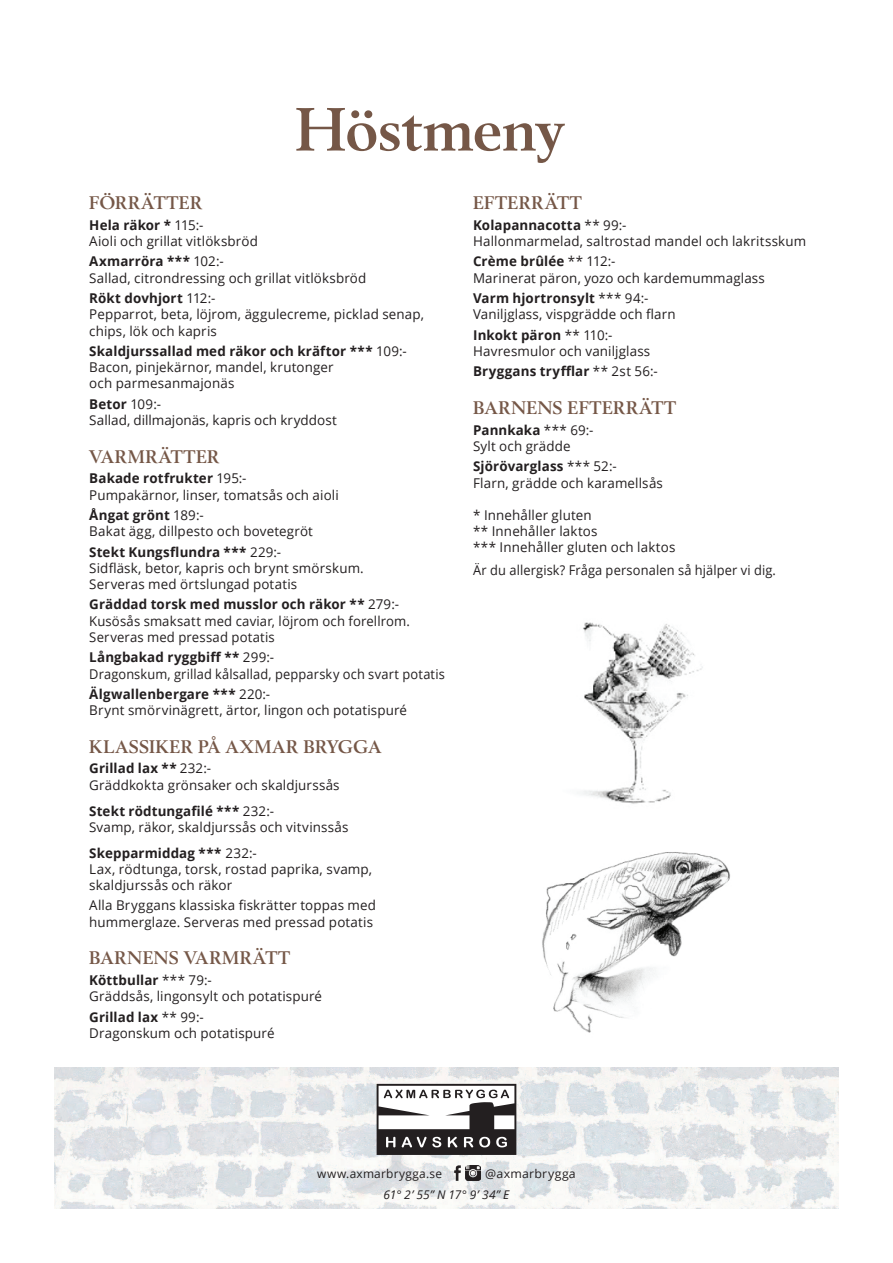
<style>
.page{position:relative;width:893px;height:1263px;background:#fff}
.page>*{position:absolute;margin:0;border:0;box-sizing:border-box;transform-origin:0 0}
.t1{font:700 60px "Berling";letter-spacing:-.015em;color:#755747}
.t2{font:700 18px "Berling";letter-spacing:.025em;color:#755747}
.t3{font:13.5px/16.2px "Open Sans";letter-spacing:.01em;color:#231f20}
.t4{font:13.5px "Open Sans";letter-spacing:.01em;color:#231f20;scale:.95 1}
.t5{font:700 13.5px "Open Sans";letter-spacing:.015em;color:#231f20}
.t6{font:12px "Open Sans";letter-spacing:.025em;color:#231f20}
.t7{font:italic 12px "Open Sans";letter-spacing:-.015em;color:#231f20}
.s1{font-weight:700}
.s2{font-weight:400}
</style>
<div class="page">
<img style="left:542px;top:852px;width:188px;height:181px">
<img style="left:54px;top:1067px;width:785px;height:142px">
<svg style="left:377px;top:1084px;width:139px;height:71px"></svg>
<img style="left:450px;top:1165px;width:30px;height:15px">
<img style="left:582px;top:622px;width:121px;height:182px">
<h1 class="t1" style="left:295px;top:94px;width:272px">Höstmeny</h1>
<h2 class="t2" style="left:89px;top:192px;width:115px">FÖRRÄTTER</h2>
<p class="t3" style="left:89px;top:216px;width:170px"><span class="s1">Hela räkor *</span> 115:-<br>Aioli och grillat vitlöksbröd</p>
<p class="t3" style="left:89px;top:253px;width:279px"><span class="s1">Axmarröra ***</span> 102:-<br>Sallad, citrondressing och grillat vitlöksbröd</p>
<p class="t3" style="left:89px;top:290px;width:336px"><span class="s1">Rökt dovhjort</span> 112:-<br>Pepparrot, beta, löjrom, äggulecreme, picklad senap, chips, lök och kapris</p>
<p class="t3" style="left:89px;top:343px;width:319px"><span class="s1">Skaldjurssallad med räkor och kräftor ***</span> 109:-<br>Bacon, pinjekärnor, mandel, krutonger<br>och parmesanmajonäs</p>
<p class="t3" style="left:89px;top:395px;width:249px"><span class="s1">Betor</span> 109:-<br>Sallad, dillmajonäs, kapris och kryddost</p>
<h2 class="t2" style="left:89px;top:446px;width:132px">VARMRÄTTER</h2>
<p class="t3" style="left:89px;top:470px;width:251px"><span class="s1">Bakade rotfrukter</span> 195:-<br>Pumpakärnor, linser, tomatsås och aioli</p>
<p class="t3" style="left:89px;top:507px;width:225px"><span class="s1">Ångat grönt</span> 189:-<br>Bakat ägg, dillpesto och bovetegröt</p>
<p class="t3" style="left:89px;top:543px;width:276px"><span class="s1">Stekt Kungsflundra ***</span> 229:-<br>Sidfläsk, betor, kapris och brynt smörskum.<br>Serveras med örtslungad potatis</p>
<p class="t3" style="left:89px;top:596px;width:322px"><span class="s1">Gräddad torsk med musslor och räkor **</span> 279:-<br>Kusösås smaksatt med caviar, löjrom och forellrom.<br>Serveras med pressad potatis</p>
<p class="t3" style="left:89px;top:649px;width:357px"><span class="s1">Långbakad ryggbiff **</span> 299:-<br>Dragonskum, grillad kålsallad, pepparsky och svart potatis</p>
<p class="t3" style="left:89px;top:686px;width:319px"><span class="s1">Älgwallenbergare ***</span> 220:-<br>Brynt smörvinägrett, ärtor, lingon och potatispuré</p>
<h2 class="t2" style="left:89px;top:736px;width:294px">KLASSIKER PÅ AXMAR BRYGGA</h2>
<p class="t3" style="left:89px;top:760px;width:252px"><span class="s1">Grillad lax **</span> 232:-<br>Gräddkokta grönsaker och skaldjurssås</p>
<p class="t3" style="left:89px;top:802px;width:261px"><span class="s1">Stekt rödtungafilé ***</span> 232:-<br>Svamp, räkor, skaldjurssås och vitvinssås</p>
<p class="t3" style="left:89px;top:844px;width:284px"><span class="s1">Skepparmiddag ***</span> 232:-<br>Lax, rödtunga, torsk, rostad paprika, svamp, skaldjurssås och räkor</p>
<p class="t3" style="left:89px;top:897px;width:288px">Alla Bryggans klassiska fiskrätter toppas med hummerglaze. Serveras med pressad potatis</p>
<h2 class="t2" style="left:89px;top:947px;width:202px">BARNENS VARMRÄTT</h2>
<p class="t3" style="left:89px;top:971px;width:234px"><span class="s1">Köttbullar</span> *** 79:-<br>Gräddsås, lingonsylt och potatispuré</p>
<p class="t3" style="left:89px;top:1008px;width:187px"><span class="s1">Grillad lax</span> ** 99:-<br>Dragonskum och potatispuré</p>
<h2 class="t2" style="left:473px;top:192px;width:110px">EFTERRÄTT</h2>
<p class="t3" style="left:473px;top:216px;width:334px"><span class="s1">Kolapannacotta</span> ** 99:-<br>Hallonmarmelad, saltrostad mandel och lakritsskum</p>
<p class="t3" style="left:473px;top:253px;width:293px"><span class="s1">Crème brûlée</span> ** 112:-<br>Marinerat päron, yozo och kardemummaglass</p>
<p class="t3" style="left:473px;top:290px;width:204px"><span class="s1">Varm hjortronsylt</span> *** 94:-<br>Vaniljglass, vispgrädde och flarn</p>
<p class="t3" style="left:473px;top:326px;width:179px"><span class="s1">Inkokt päron</span> ** 110:-<br>Havresmulor och vaniljglass</p>
<p class="t5" style="left:473px;top:362px;width:186px">Bryggans tryfflar <span class="s2">** 2st 56:-</span></p>
<h2 class="t2" style="left:473px;top:397px;width:205px">BARNENS EFTERRÄTT</h2>
<p class="t3" style="left:473px;top:421px;width:122px"><span class="s1">Pannkaka</span> *** 69:-<br>Sylt och grädde</p>
<p class="t3" style="left:473px;top:458px;width:191px"><span class="s1">Sjörövarglass</span> *** 52:-<br>Flarn, grädde och karamellsås</p>
<p class="t3" style="left:473px;top:507px;width:204px">* Innehåller gluten<br>** Innehåller laktos<br>*** Innehåller gluten och laktos</p>
<p class="t4" style="left:473px;top:561px;width:320px">Är du allergisk? Fråga personalen så hjälper vi dig.</p>
<p class="t6" style="left:317px;top:1165px;width:126px">www.axmarbrygga.se</p>
<p class="t6" style="left:485px;top:1165px;width:92px">@axmarbrygga</p>
<p class="t7" style="left:384px;top:1186px;width:127px">61° 2’ 55” N 17° 9’ 34” E</p>
</div>
